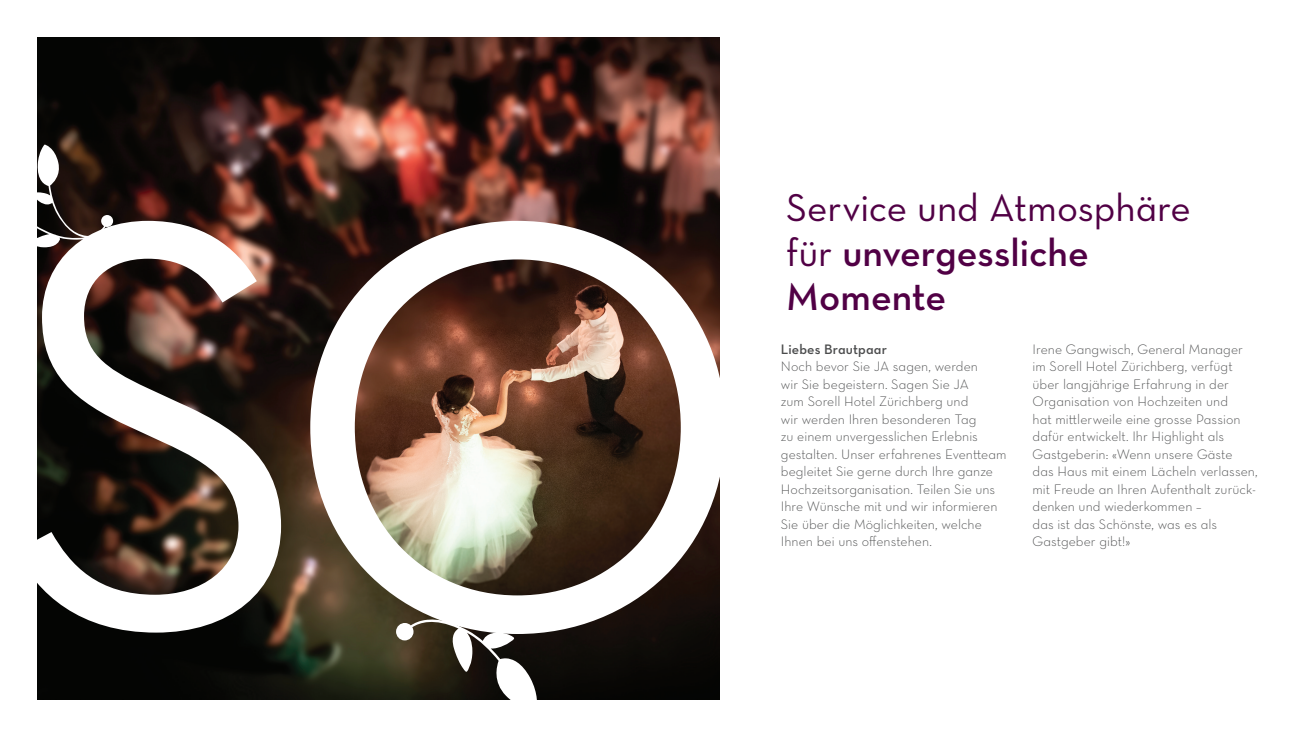
<style>
.page{position:relative;width:1313px;height:737px;background:#fff}
.page>*{position:absolute;margin:0;border:0;box-sizing:border-box;transform-origin:0 0}
.t1{font:39.38px/44.6px "Neutraface Text Demi Alt";color:#510045}
.t2{font:39.38px "Neutraface Text Book Alt";letter-spacing:-.005em;color:#510045}
.t3{font:14px/17.5px "Neutraface Text Light Alt";color:#4b4c4d}
.t4{font:14px "Neutraface Text Demi Alt";letter-spacing:.01em;color:#4b4c4d}
.s1{font-family:"Neutraface Text Book Alt"}
</style>
<div class="page">
<img style="left:37px;top:37px;width:682px;height:662px">
<svg style="left:310px;top:221px;width:410px;height:413px"></svg>
<svg style="left:396px;top:617px;width:142px;height:83px"></svg>
<svg style="left:37px;top:221px;width:244px;height:411px"></svg>
<svg style="left:37px;top:145px;width:76px;height:102px"></svg>
<h1 class="t2" style="left:786px;top:183px;width:406px">Service und Atmosphäre</h1>
<h1 class="t1" style="left:786px;top:230px;width:304px"><span class="s1">für</span> unvergessliche<br>Momente</h1>
<p class="t4" style="left:780px;top:340px;width:107px">Liebes Brautpaar</p>
<p class="t3" style="left:780px;top:357px;width:227px">Noch bevor Sie JA sagen, werden<br>wir Sie begeistern. Sagen Sie JA<br>zum Sorell Hotel Zürichberg und<br>wir werden Ihren besonderen Tag<br>zu einem unvergesslichen Erlebnis gestalten. Unser erfahrenes Eventteam begleitet Sie gerne durch Ihre ganze Hochzeitsorganisation. Teilen Sie uns Ihre Wünsche mit und wir informieren Sie über die Möglichkeiten, welche Ihnen bei uns offenstehen.</p>
<p class="t3" style="left:1032px;top:340px;width:227px">Irene Gangwisch, General Manager im Sorell Hotel Zürichberg, verfügt über langjährige Erfahrung in der Organisation von Hochzeiten und<br>hat mittlerweile eine grosse Passion dafür entwickelt. Ihr Highlight als Gastgeberin: «Wenn unsere Gäste<br>das Haus mit einem Lächeln verlassen, mit Freude an Ihren Aufenthalt zurück&shy;denken und wiederkommen –<br>das ist das Schönste, was es als Gastgeber gibt!»</p>
</div>
